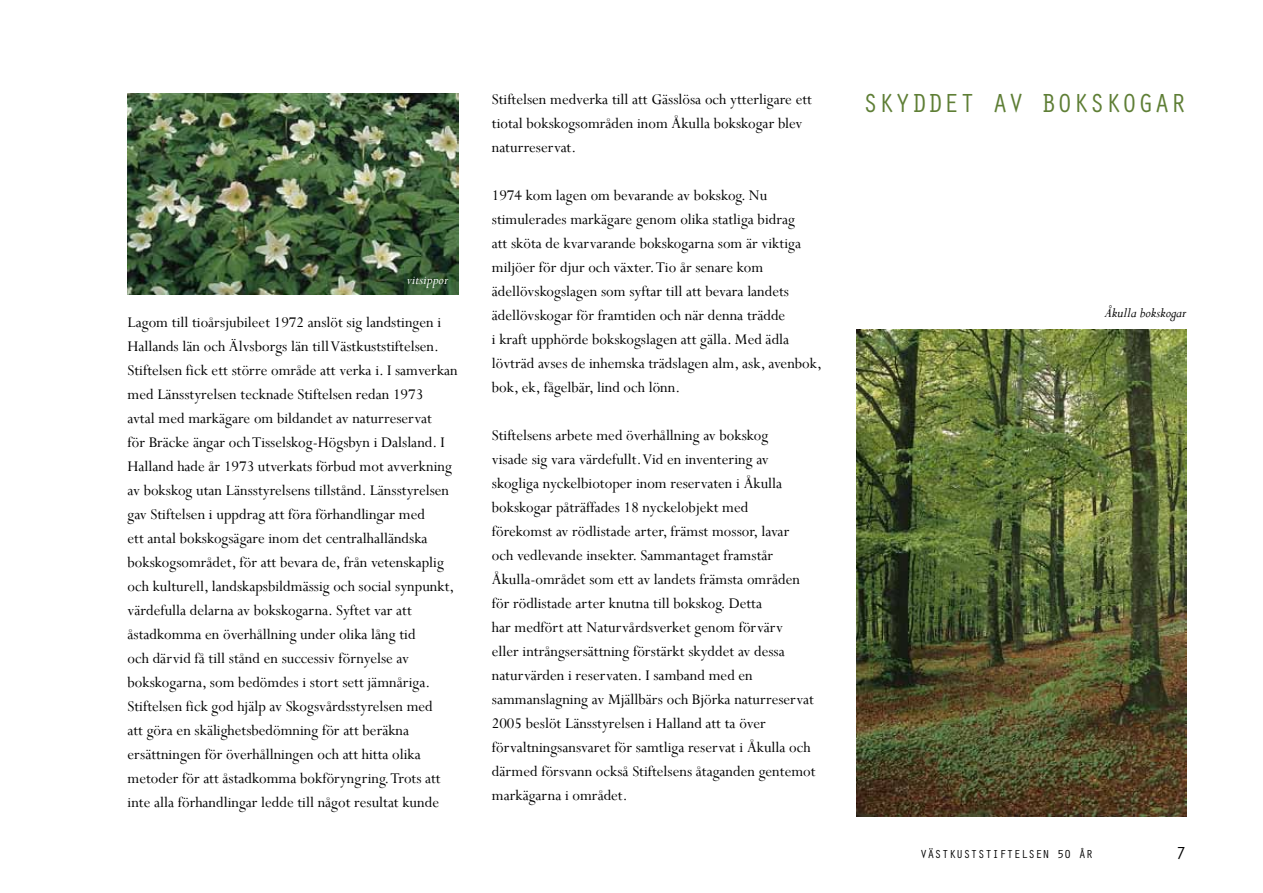
<style>
.page{position:relative;width:1263px;height:893px;background:#fff}
.page>*{position:absolute;margin:0;border:0;box-sizing:border-box;transform-origin:0 0}
.t1{font:27px "Orator Std";color:#5e7e35}
.t2{font:18px "Orator Std";color:#000}
.t3{font:16.5px/24px "Perpetua";color:#000}
.t4{font:italic 15px "Perpetua";color:#000}
.t5{font:italic 15px "Perpetua";color:#fff}
.t6{font:12px "Orator Std";color:#000}
</style>
<div class="page">
<img style="left:856px;top:329px;width:330px;height:487px">
<img style="left:128px;top:94px;width:330px;height:200px">
<p class="t5" style="left:407px;top:270px;width:43px">vitsippor</p>
<p class="t3" style="left:128px;top:310px;width:332px">Lagom till tioårsjubileet 1972 anslöt sig landstingen i Hallands län och Älvsborgs län till Västkuststiftelsen.<br>Stiftelsen fick ett större område att verka i. I samverkan med Länsstyrelsen tecknade Stiftelsen redan 1973<br>avtal med markägare om bildandet av naturreservat<br>för Bräcke ängar och Tisselskog-Högsbyn i Dalsland. I Halland hade år 1973 utverkats förbud mot avverkning av bokskog utan Länsstyrelsens tillstånd. Länsstyrelsen gav Stiftelsen i uppdrag att föra förhandlingar med<br>ett antal bokskogsägare inom det centralhalländska bokskogsområdet, för att bevara de, från vetenskaplig och kulturell, landskapsbildmässig och social synpunkt, värdefulla delarna av bokskogarna. Syftet var att åstadkomma en överhållning under olika lång tid<br>och därvid få till stånd en successiv förnyelse av bokskogarna, som bedömdes i stort sett jämnåriga.<br>Stiftelsen fick god hjälp av Skogsvårdsstyrelsen med<br>att göra en skälighetsbedömning för att beräkna ersättningen för överhållningen och att hitta olika metoder för att åstadkomma bokföryngring. Trots att inte alla förhandlingar ledde till något resultat kunde</p>
<p class="t3" style="left:492px;top:87px;width:322px">Stiftelsen medverka till att Gässlösa och ytterligare ett tiotal bokskogsområden inom Åkulla bokskogar blev naturreservat.</p>
<p class="t3" style="left:492px;top:183px;width:331px">1974 kom lagen om bevarande av bokskog. Nu stimulerades markägare genom olika statliga bidrag<br>att sköta de kvarvarande bokskogarna som är viktiga miljöer för djur och växter. Tio år senare kom ädellövskogslagen som syftar till att bevara landets ädellövskogar för framtiden och när denna trädde<br>i kraft upphörde bokskogslagen att gälla. Med ädla lövträd avses de inhemska trädslagen alm, ask, avenbok, bok, ek, fågelbär, lind och lönn.</p>
<p class="t3" style="left:492px;top:423px;width:325px">Stiftelsens arbete med överhållning av bokskog<br>visade sig vara värdefullt. Vid en inventering av skogliga nyckelbiotoper inom reservaten i Åkulla bokskogar påträffades 18 nyckelobjekt med<br>förekomst av rödlistade arter, främst mossor, lavar<br>och vedlevande insekter. Sammantaget framstår Åkulla-området som ett av landets främsta områden för rödlistade arter knutna till bokskog. Detta<br>har medfört att Naturvårdsverket genom förvärv<br>eller intrångsersättning förstärkt skyddet av dessa naturvärden i reservaten. I samband med en sammanslagning av Mjällbärs och Björka naturreservat 2005 beslöt Länsstyrelsen i Halland att ta över förvaltningsansvaret för samtliga reservat i Åkulla och därmed försvann också Stiftelsens åtaganden gentemot markägarna i området.</p>
<h1 class="t1" style="left:862px;top:83px;width:325px">SKYDDET AV BOKSKOGAR</h1>
<p class="t4" style="left:1105px;top:303px;width:83px">Åkulla bokskogar</p>
<p class="t6" style="left:920px;top:846px;width:174px">VÄSTKUSTSTIFTELSEN 50 ÅR</p>
<p class="t2" style="left:1175px;top:840px;width:12px">7</p>
</div>
